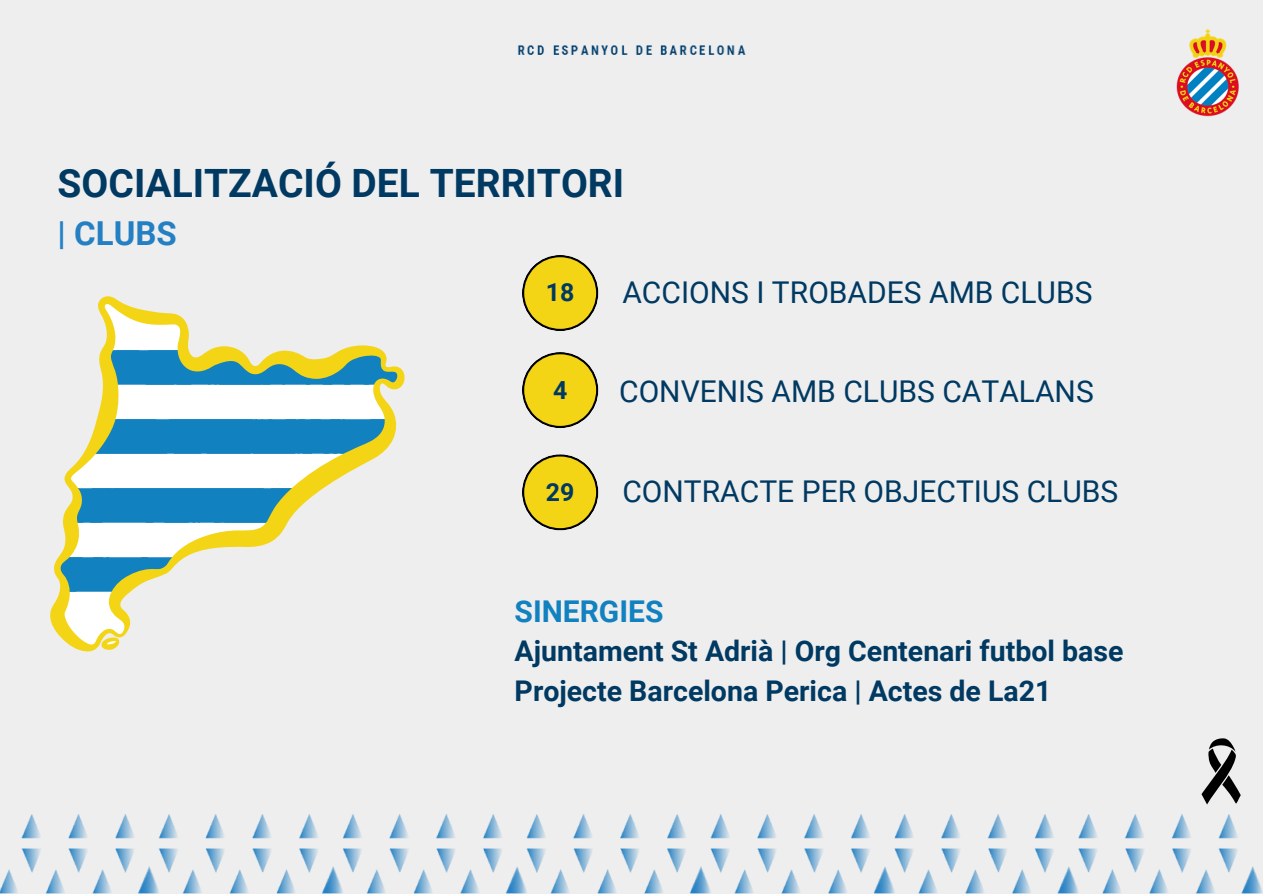
<style>
.page{position:relative;width:1263px;height:894px;background:#fff}
.page>*{position:absolute;margin:0;border:0;box-sizing:border-box;transform-origin:0 0}
.t1{font:700 39px "Roboto";color:#003961}
.t2{font:700 33px "Roboto";color:#2480c3}
.t3{font:30px "Roboto";color:#003961}
.t4{font:700 30px "Roboto";color:#1281c0}
.t5{font:700 28.5px "Roboto";color:#003961}
.t6{font:700 24.9px "Roboto";color:#003961}
</style>
<div class="page">
<div style="left:0;top:0;width:1263px;height:893px;background:#eee"></div>
<img style="left:0;top:814px;width:1263px;height:79px">
<img style="left:1176px;top:65px;width:63px;height:52px">
<img style="left:517px;top:29px;width:712px;height:36px">
<svg style="left:50px;top:296px;width:354px;height:356px"></svg>
<svg style="left:1201px;top:738px;width:40px;height:66px"></svg>
<svg style="left:522px;top:255px;width:76px;height:76px"></svg>
<svg style="left:522px;top:352px;width:76px;height:76px"></svg>
<svg style="left:522px;top:454px;width:76px;height:76px"></svg>
<p class="t1" style="left:58px;top:161px;width:568px">SOCIALITZACIÓ DEL TERRITORI</p>
<p class="t2" style="left:58px;top:214px;width:121px">| CLUBS</p>
<p class="t6" style="left:546px;top:278px;width:30px">18</p>
<p class="t3" style="left:622px;top:275px;width:472px">ACCIONS I TROBADES AMB CLUBS</p>
<p class="t6" style="left:553px;top:375px;width:16px">4</p>
<p class="t3" style="left:619px;top:374px;width:476px">CONVENIS AMB CLUBS CATALANS</p>
<h2 class="t6" style="left:546px;top:477px;width:30px">29</h2>
<p class="t3" style="left:622px;top:474px;width:497px">CONTRACTE PER OBJECTIUS CLUBS</p>
<p class="t4" style="left:515px;top:594px;width:150px">SINERGIES</p>
<h2 class="t5" style="left:515px;top:634px;width:610px">Ajuntament St Adrià | Org Centenari futbol base</h2>
<h2 class="t5" style="left:515px;top:674px;width:538px">Projecte Barcelona Perica | Actes de La21</h2>
</div>
